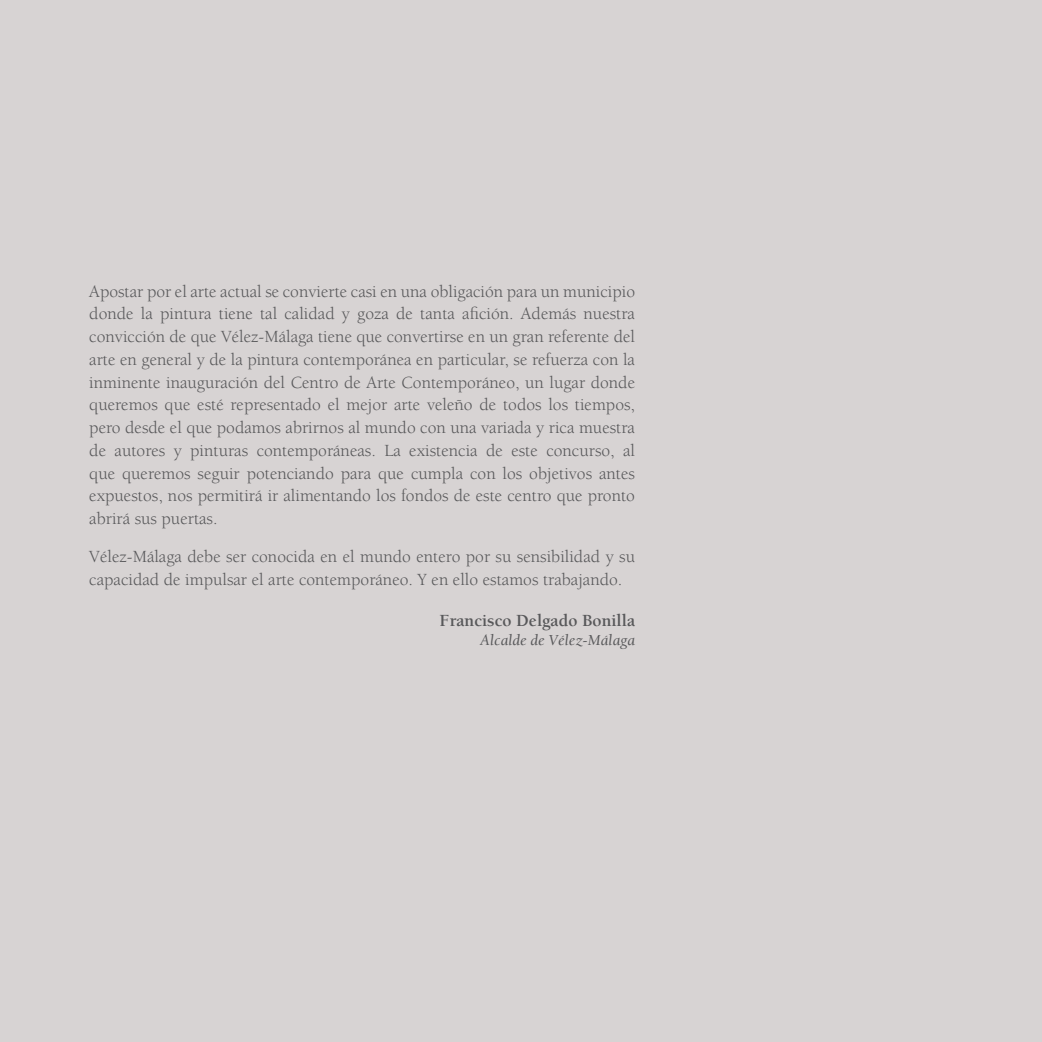
<style>
.page{position:relative;width:1042px;height:1042px;background:#d7d3d3}
.page>*{position:absolute;margin:0;border:0;box-sizing:border-box;transform-origin:0 0}
.t1{font:17.5px/22.8px "Berkeley";color:#58585a;text-align:justify}
.t2{font:700 17.5px "Berkeley";color:#58585a}
.t3{font:italic 15.75px "Berkeley";color:#58585a}
</style>
<div class="page">
<p class="t1" style="left:89px;top:280px;width:547px">Apostar por el arte actual se convierte casi en una obligación para un municipio donde la pintura tiene tal calidad y goza de tanta afición. Además nuestra convicción de que Vélez-Málaga tiene que convertirse en un gran referente del arte en general y de la pintura contemporánea en particular, se refuerza con la inminente inauguración del Centro de Arte Contemporáneo, un lugar donde queremos que esté representado el mejor arte veleño de todos los tiempos, pero desde el que podamos abrirnos al mundo con una variada y rica muestra de autores y pinturas contemporáneas. La existencia de este concurso, al que queremos seguir potenciando para que cumpla con los objetivos antes expuestos, nos permitirá ir alimentando los fondos de este centro que pronto abrirá sus puertas.</p>
<p class="t1" style="left:89px;top:545px;width:547px">Vélez-Málaga debe ser conocida en el mundo entero por su sensibilidad y su capacidad de impulsar el arte contemporáneo. Y en ello estamos trabajando.</p>
<p class="t2" style="left:440px;top:611px;width:197px">Francisco Delgado Bonilla</p>
<p class="t3" style="left:480px;top:631px;width:156px">Alcalde de Vélez-Málaga</p>
</div>
